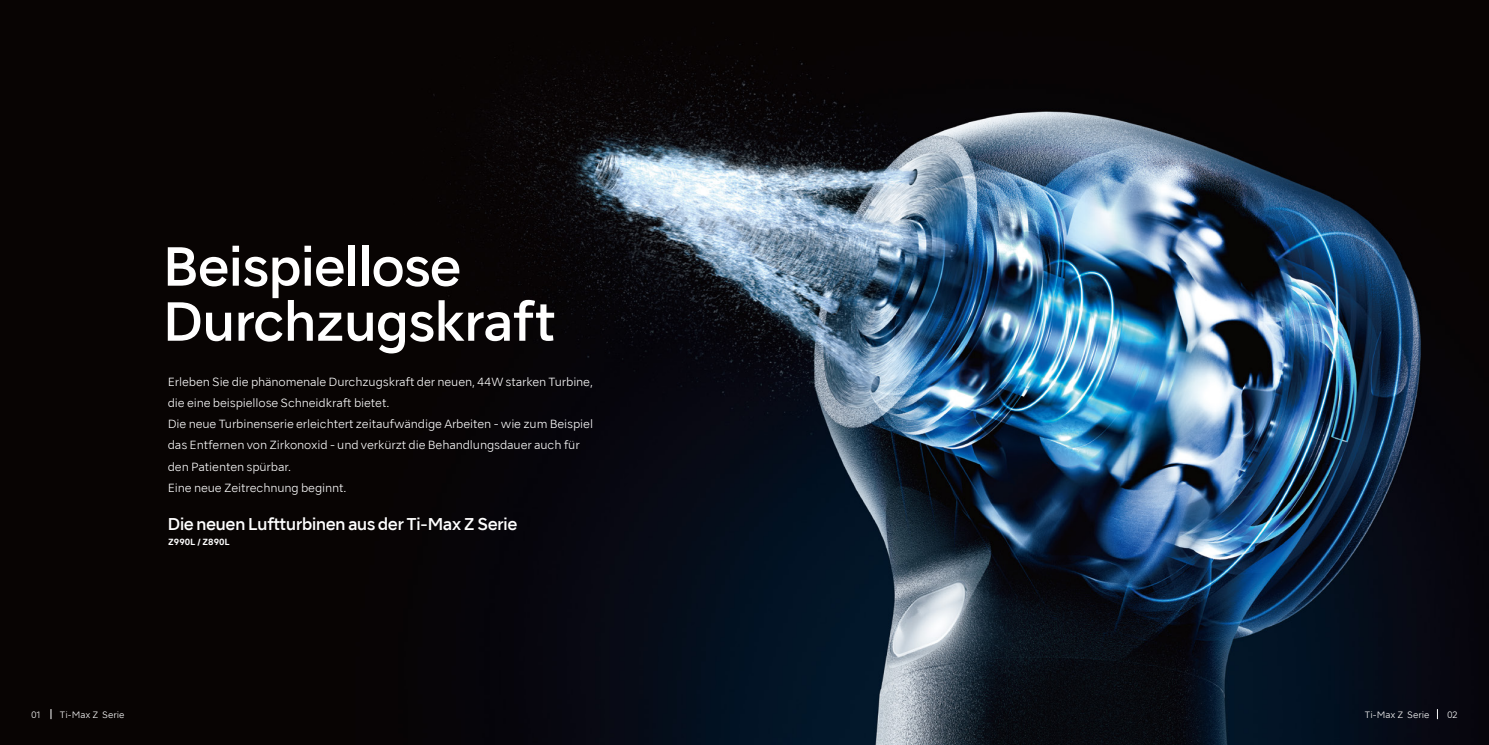
<style>
.page{position:relative;width:1489px;height:745px;background:#fff}
.page>*{position:absolute;margin:0;border:0;box-sizing:border-box;transform-origin:0 0}
.t1{font:500 51.88px/55px "NSKTSRE";letter-spacing:-.035em;color:#fff}
.t2{font:500 16.25px "NSKTSRE";letter-spacing:-.04em;color:#fff}
.t3{font:300 11.25px/21.2px "NSKTSRE";letter-spacing:-.01em;color:#fff}
.t4{font:300 8.75px "NSKTSRE";color:#fff}
.t5{font:700 8.5px "NSKTSRE";color:#fff}
</style>
<div class="page">
<img style="left:0;top:0;width:1488px;height:744px">
<h1 class="t1" style="left:162px;top:239px;width:395px">Beispiellose<br>Durchzugskraft</h1>
<p class="t3" style="left:168px;top:370px;width:427px">Erleben Sie die phänomenale Durchzugskraft der neuen, 44W starken Turbine, die eine beispiellose Schneidkraft bietet.<br>Die neue Turbinenserie erleichtert zeitaufwändige Arbeiten - wie zum Beispiel das Entfernen von Zirkonoxid - und verkürzt die Behandlungsdauer auch für den Patienten spürbar.<br>Eine neue Zeitrechnung beginnt.</p>
<h2 class="t2" style="left:167px;top:512px;width:352px">Die neuen Luftturbinen aus der Ti-Max Z Serie</h2>
<p class="t5" style="left:168px;top:535px;width:63px">Z990L / Z890L</p>
<p class="t4" style="left:31px;top:708px;width:12px">01</p>
<p class="t4" style="left:60px;top:708px;width:66px">Ti-Max Z Serie</p>
<p class="t4" style="left:1364px;top:708px;width:66px">Ti-Max Z Serie</p>
<p class="t4" style="left:1446px;top:708px;width:12px">02</p>
</div>
